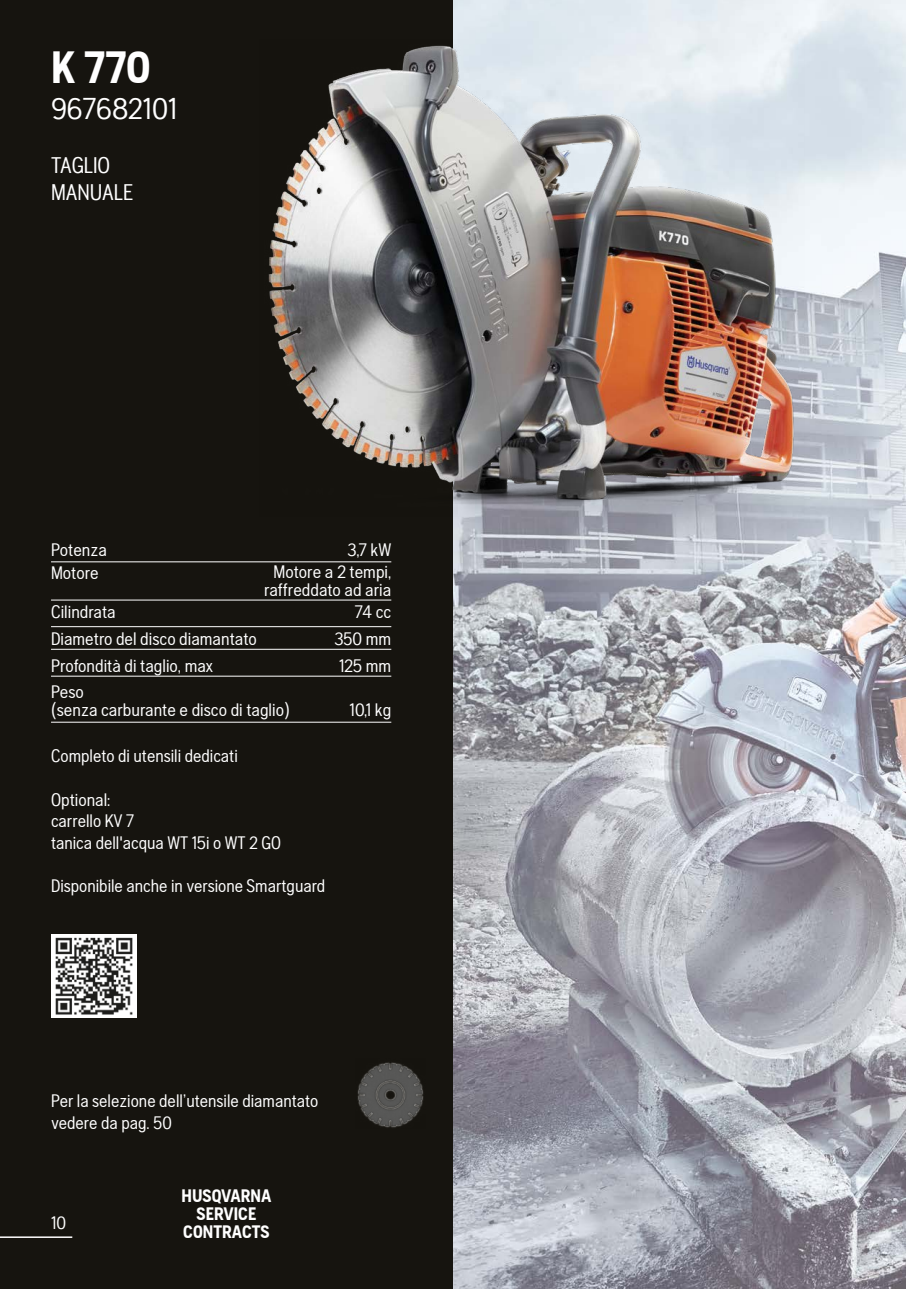
<style>
.page{position:relative;width:906px;height:1289px;background:#fff}
.page>*{position:absolute;margin:0;border:0;box-sizing:border-box;transform-origin:0 0}
.t1{font:700 45px "Husqvarna Gothic";color:#fff}
.t2{font:30px "Husqvarna Gothic";color:#fff}
.t3{font:22.5px/27px "Husqvarna Gothic";color:#fff}
.t4{font:18px/21.6px "Husqvarna Gothic";color:#fff}
.t5{font:700 18px/18px "Husqvarna Gothic";color:#fff;text-align:center}
</style>
<div class="page">
<div style="left:0;top:0;width:906px;height:1288px;background:#16140f"></div>
<hr style="left:0;top:1236px;width:72px;height:1px;background:#fff">
<hr style="left:51px;top:561px;width:340px;height:1px;background:#fff">
<hr style="left:51px;top:599px;width:340px;height:1px;background:#fff">
<hr style="left:51px;top:626px;width:340px;height:1px;background:#fff">
<hr style="left:51px;top:649px;width:340px;height:1px;background:#fff">
<hr style="left:51px;top:675px;width:340px;height:1px;background:#fff">
<hr style="left:51px;top:721px;width:340px;height:1px;background:#fff">
<img style="left:453px;top:0;width:453px;height:1288px">
<img style="left:268px;top:40px;width:537px;height:477px">
<img style="left:357px;top:1062px;width:67px;height:66px">
<img style="left:51px;top:934px;width:85px;height:83px">
<h1 class="t1" style="left:51px;top:41px;width:101px">K 770</h1>
<h2 class="t2" style="left:51px;top:91px;width:128px">967682101</h2>
<p class="t3" style="left:51px;top:152px;width:84px">TAGLIO<br>MANUALE</p>
<p class="t4" style="left:51px;top:539px;width:57px">Potenza</p>
<p class="t4" style="left:347px;top:539px;width:46px">3,7 kW</p>
<p class="t4" style="left:51px;top:561px;width:49px">Motore</p>
<p class="t4" style="left:264px;top:562px;width:128px;line-height:18px;text-align:center">Motore a 2 tempi, raffreddato ad aria</p>
<p class="t4" style="left:51px;top:601px;width:66px">Cilindrata</p>
<p class="t4" style="left:355px;top:601px;width:38px">74 cc</p>
<p class="t4" style="left:51px;top:628px;width:207px">Diametro del disco diamantato</p>
<p class="t4" style="left:334px;top:628px;width:59px">350 mm</p>
<p class="t4" style="left:51px;top:654px;width:164px">Profondità di taglio, max</p>
<p class="t4" style="left:339px;top:654px;width:54px">125 mm</p>
<p class="t4" style="left:51px;top:682px;width:240px;line-height:18px">Peso<br>(senza carburante e disco di taglio)</p>
<p class="t4" style="left:350px;top:699px;width:43px">10,1 kg</p>
<p class="t4" style="left:51px;top:745px;width:188px">Completo di utensili dedicati</p>
<p class="t4" style="left:51px;top:788px;width:231px">Optional:<br>carrello KV 7<br>tanica dell'acqua WT 15i o WT 2 GO</p>
<p class="t4" style="left:51px;top:874px;width:276px">Disponibile anche in versione Smartguard</p>
<p class="t4" style="left:51px;top:1090px;width:269px">Per la selezione dell’utensile diamantato vedere da pag. 50</p>
<p class="t4" style="left:51px;top:1212px;width:17px">10</p>
<p class="t5" style="left:182px;top:1186px;width:91px">HUSQVARNA<br>SERVICE<br>CONTRACTS</p>
</div>
